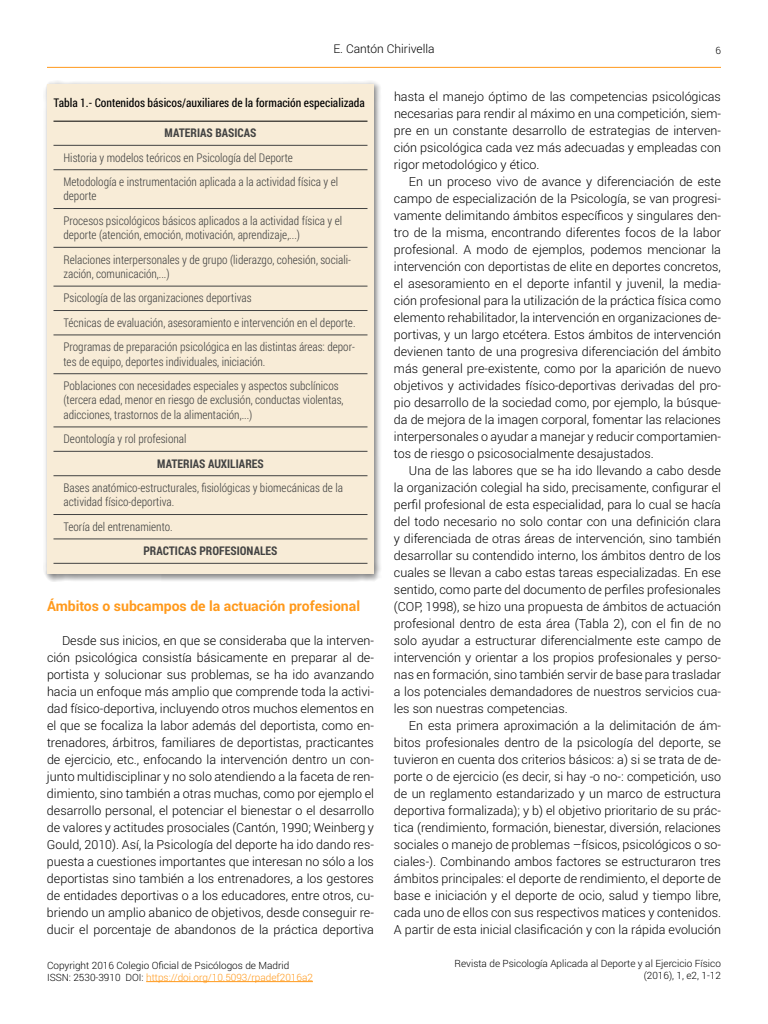
<style>
.page{position:relative;width:768px;height:1024px;background:#fff}
.page>*{position:absolute;margin:0;border:0;box-sizing:border-box;transform-origin:0 0}
.t1{font:700 14px "Roboto";color:#ff991b}
.t2{font:300 12.5px/17px "Roboto";color:#000;text-align:justify}
.t3{font:300 12px/24.4px "Roboto Condensed";color:#424242}
.t4{font:12px "Roboto Condensed";color:#000}
.t5{font:700 12px "Roboto Condensed";color:#424242}
.t6{font:300 12px "Roboto";color:#000}
.t7{font:300 10px/12px "Roboto";color:#000;text-align:right}
.s1{color:#ff991b}
</style>
<div class="page">
<hr style="left:47px;top:67px;width:674px;height:1px;background:#ff991b">
<hr style="left:146px;top:981px;width:167px;height:1px;background:#ff991b">
<div style="left:43px;top:80px;width:339px;height:502px;background:#000;opacity:.5"></div>
<div style="left:47px;top:84px;width:327px;height:490px;background:#f8ecd7"></div>
<hr style="left:54px;top:121px;width:314px;height:1px;background:#000">
<hr style="left:54px;top:145px;width:314px;height:1px;background:#424242">
<hr style="left:54px;top:170px;width:314px;height:1px;background:#424242">
<hr style="left:54px;top:208px;width:314px;height:1px;background:#424242">
<hr style="left:54px;top:247px;width:314px;height:1px;background:#424242">
<hr style="left:54px;top:286px;width:314px;height:1px;background:#424242">
<hr style="left:54px;top:310px;width:314px;height:1px;background:#424242">
<hr style="left:54px;top:335px;width:314px;height:1px;background:#424242">
<hr style="left:54px;top:374px;width:314px;height:1px;background:#424242">
<hr style="left:54px;top:427px;width:314px;height:1px;background:#424242">
<hr style="left:54px;top:451px;width:314px;height:1px;background:#424242">
<hr style="left:54px;top:476px;width:314px;height:1px;background:#424242">
<hr style="left:54px;top:514px;width:314px;height:1px;background:#424242">
<hr style="left:54px;top:539px;width:314px;height:1px;background:#424242">
<hr style="left:54px;top:563px;width:314px;height:1px;background:#424242">
<p class="t6" style="left:333px;top:40px;width:103px">E. Cantón Chirivella</p>
<p class="t7" style="left:715px;top:44px;width:7px">6</p>
<p class="t4" style="left:54px;top:94px;width:313px">Tabla 1.- Contenidos básicos/auxiliares de la formación especializada</p>
<p class="t5" style="left:165px;top:125px;width:93px">MATERIAS BASICAS</p>
<p class="t3" style="left:63px;top:145px;width:276px">Historia y modelos teóricos en Psicología del Deporte<br>Metodología e instrumentación aplicada a la actividad física y el</p>
<p class="t3" style="left:63px;top:184px;width:280px">deporte<br>Procesos psicológicos básicos aplicados a la actividad física y el</p>
<p class="t3" style="left:63px;top:222px;width:289px">deporte (atención, emoción, motivación, aprendizaje,...)<br>Relaciones interpersonales y de grupo (liderazgo, cohesión, sociali-</p>
<p class="t3" style="left:63px;top:261px;width:294px">zación, comunicación,...)<br>Psicología de las organizaciones deportivas<br>Técnicas de evaluación, asesoramiento e intervención en el deporte.<br>Programas de preparación psicológica en las distintas áreas: depor-</p>
<p class="t3" style="left:63px;top:349px;width:277px">tes de equipo, deportes individuales, iniciación.<br>Poblaciones con necesidades especiales y aspectos subclínicos</p>
<p class="t3" style="left:63px;top:393px;width:282px;line-height:14.4px">(tercera edad, menor en riesgo de exclusión, conductas violentas, adicciones, trastornos de la alimentación,...)</p>
<p class="t3" style="left:63px;top:426px;width:125px">Deontología y rol profesional</p>
<p class="t5" style="left:157px;top:455px;width:108px">MATERIAS AUXILIARES</p>
<p class="t3" style="left:63px;top:480px;width:281px;line-height:14.4px">Bases anatómico-estructurales, fisiológicas y biomecánicas de la actividad físico-deportiva.</p>
<p class="t3" style="left:63px;top:514px;width:111px">Teoría del entrenamiento.</p>
<p class="t5" style="left:143px;top:543px;width:136px">PRACTICAS PROFESIONALES</p>
<p class="t1" style="left:47px;top:596px;width:315px">Ámbitos o subcampos de la actuación profesional</p>
<p class="t2" style="left:47px;top:632px;width:329px;text-indent:15px">Desde sus inicios, en que se consideraba que la interven&shy;ción psicológica consistía básicamente en preparar al de&shy;portista y solucionar sus problemas, se ha ido avanzando hacia un enfoque más amplio que comprende toda la activi&shy;dad físico-deportiva, incluyendo otros muchos elementos en el que se focaliza la labor además del deportista, como en&shy;trenadores, árbitros, familiares de deportistas, practicantes de ejercicio, etc., enfocando la intervención dentro un con&shy;junto multidisciplinar y no solo atendiendo a la faceta de ren&shy;dimiento, sino también a otras muchas, como por ejemplo el desarrollo personal, el potenciar el bienestar o el desarrollo de valores y actitudes prosociales (Cantón, 1990; Weinberg y Gould, 2010). Así, la Psicología del deporte ha ido dando res&shy;puesta a cuestiones importantes que interesan no sólo a los deportistas sino también a los entrenadores, a los gestores de entidades deportivas o a los educadores, entre otros, cu&shy;briendo un amplio abanico de objetivos, desde conseguir re&shy;ducir el porcentaje de abandonos de la práctica deportiva</p>
<p class="t7" style="left:47px;top:959px;width:267px;text-align:left">Copyright 2016 Colegio Oficial de Psicólogos de Madrid<br>ISSN: 2530-3910 DOI: <span class="s1">https://doi.org/10.5093/rpadef2016a2</span></p>
<p class="t2" style="left:394px;top:88px;width:329px">hasta el manejo óptimo de las competencias psicológicas necesarias para rendir al máximo en una competición, siem&shy;pre en un constante desarrollo de estrategias de interven&shy;ción psicológica cada vez más adecuadas y empleadas con rigor metodológico y ético.</p>
<p class="t2" style="left:394px;top:173px;width:329px;text-indent:15px">En un proceso vivo de avance y diferenciación de este campo de especialización de la Psicología, se van progresi&shy;vamente delimitando ámbitos específicos y singulares den&shy;tro de la misma, encontrando diferentes focos de la labor profesional. A modo de ejemplos, podemos mencionar la intervención con deportistas de elite en deportes concretos, el asesoramiento en el deporte infantil y juvenil, la media&shy;ción profesional para la utilización de la práctica física como elemento rehabilitador, la intervención en organizaciones de&shy;portivas, y un largo etcétera. Estos ámbitos de intervención devienen tanto de una progresiva diferenciación del ámbito más general pre-existente, como por la aparición de nuevo objetivos y actividades físico-deportivas derivadas del pro&shy;pio desarrollo de la sociedad como, por ejemplo, la búsque&shy;da de mejora de la imagen corporal, fomentar las relaciones interpersonales o ayudar a manejar y reducir comportamien&shy;tos de riesgo o psicosocialmente desajustados.</p>
<p class="t2" style="left:394px;top:462px;width:329px;text-indent:15px">Una de las labores que se ha ido llevando a cabo desde la organización colegial ha sido, precisamente, configurar el perfil profesional de esta especialidad, para lo cual se hacía del todo necesario no solo contar con una definición clara y diferenciada de otras áreas de intervención, sino también desarrollar su contendido interno, los ámbitos dentro de los cuales se llevan a cabo estas tareas especializadas. En ese sentido, como parte del documento de perfiles profesionales (COP, 1998), se hizo una propuesta de ámbitos de actuación profesional dentro de esta área (Tabla 2), con el fin de no solo ayudar a estructurar diferencialmente este campo de intervención y orientar a los propios profesionales y perso&shy;nas en formación, sino también servir de base para trasladar a los potenciales demandadores de nuestros servicios cua&shy;les son nuestras competencias.</p>
<p class="t2" style="left:394px;top:717px;width:329px;text-indent:15px">En esta primera aproximación a la delimitación de ám&shy;bitos profesionales dentro de la psicología del deporte, se tuvieron en cuenta dos criterios básicos: a) si se trata de de&shy;porte o de ejercicio (es decir, si hay -o no-: competición, uso de un reglamento estandarizado y un marco de estructura deportiva formalizada); y b) el objetivo prioritario de su prác&shy;tica (rendimiento, formación, bienestar, diversión, relaciones sociales o manejo de problemas –físicos, psicológicos o so&shy;ciales-). Combinando ambos factores se estructuraron tres ámbitos principales: el deporte de rendimiento, el deporte de base e iniciación y el deporte de ocio, salud y tiempo libre, cada uno de ellos con sus respectivos matices y contenidos.<br>A partir de esta inicial clasificación y con la rápida evolución</p>
<p class="t7" style="left:455px;top:958px;width:268px">Revista de Psicología Aplicada al Deporte y al Ejercicio Físico (2016), 1, e2, 1-12</p>
</div>
